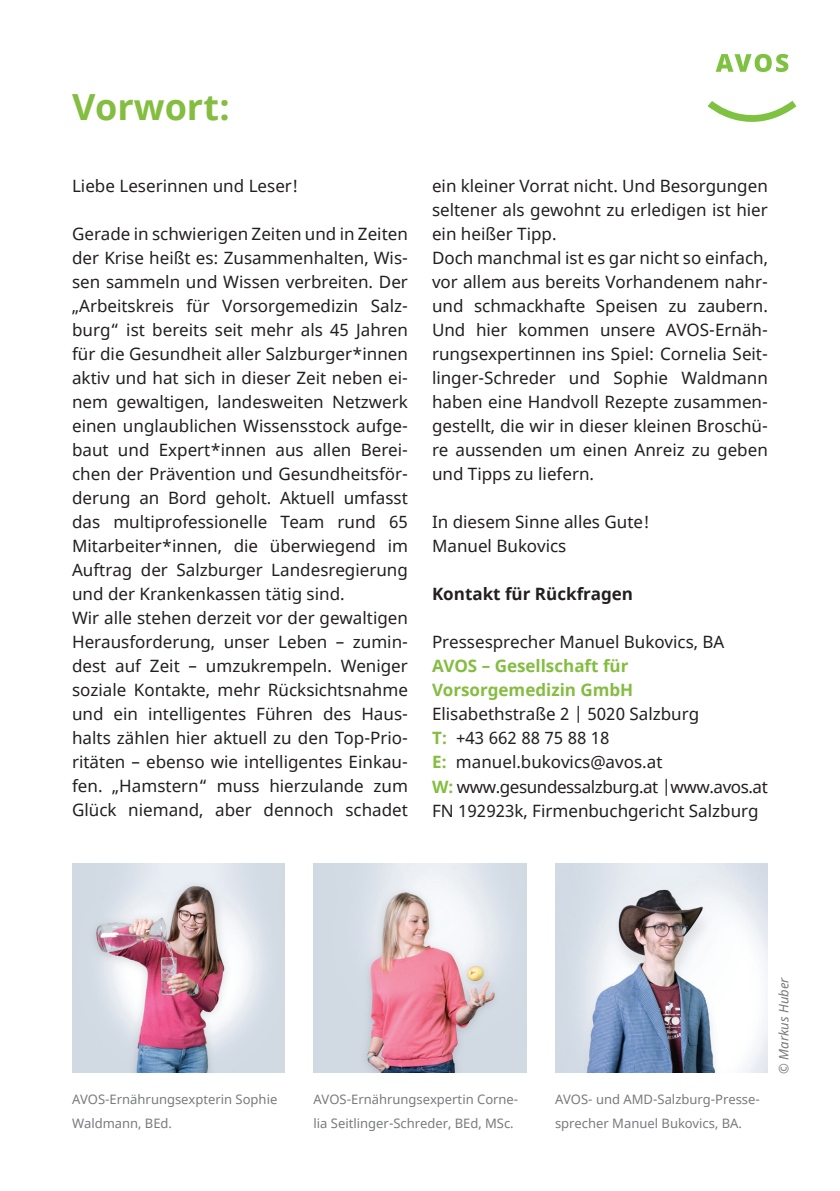
<style>
.page{position:relative;width:840px;height:1191px;background:#fff}
.page>*{position:absolute;margin:0;border:0;box-sizing:border-box;transform-origin:0 0}
.t1{font:700 36px "Noto Sans";color:#84bd40}
.t2{font:17px/24px "Noto Sans";color:#231f20}
.t3{font:700 17px/24px "Noto Sans";color:#84bd40}
.t4{font:700 17px "Noto Sans";color:#231f20}
.t5{font:13px/24px "Noto Sans";color:#787a7d}
.t6{font:italic 13px "Noto Sans";color:#787a7d}
.s1{font-weight:700;color:#84bd40}
.s2{font-style:normal}
</style>
<div class="page">
<svg style="left:715px;top:54px;width:73px;height:18px"></svg>
<svg style="left:707px;top:101px;width:89px;height:21px"></svg>
<img style="left:555px;top:863px;width:212px;height:209px">
<img style="left:72px;top:863px;width:213px;height:209px">
<img style="left:313px;top:863px;width:213px;height:209px">
<h1 class="t1" style="left:72px;top:82px;width:160px">Vorwort:</h1>
<p class="t2" style="left:72px;top:174px;width:228px">Liebe Leserinnen und Leser!</p>
<p class="t2" style="left:72px;top:222px;width:337px">Gerade in schwierigen Zeiten und in Zeiten der Krise heißt es: Zusammenhalten, Wis&shy;sen sammeln und Wissen verbreiten. Der „Arbeitskreis für Vorsorgemedizin Salz&shy;burg“ ist bereits seit mehr als 45 Jahren für die Gesundheit aller Salzburger*innen aktiv und hat sich in dieser Zeit neben ei&shy;nem gewaltigen, landesweiten Netzwerk einen unglaublichen Wissensstock aufge&shy;baut und Expert*innen aus allen Berei&shy;chen der Prävention und Gesundheitsför&shy;derung an Bord geholt. Aktuell umfasst das multiprofessionelle Team rund 65<br>Mitarbeiter*innen, die überwiegend im Auftrag der Salzburger Landesregierung und der Krankenkassen tätig sind.<br>Wir alle stehen derzeit vor der gewaltigen Herausforderung, unser Leben – zumin&shy;dest auf Zeit – umzukrempeln. Weniger soziale Kontakte, mehr Rücksichtsnahme und ein intelligentes Führen des Haus&shy;halts zählen hier aktuell zu den Top-Prio&shy;ritäten – ebenso wie intelligentes Einkau&shy;fen. „Hamstern“ muss hierzulande zum Glück niemand, aber dennoch schadet</p>
<p class="t2" style="left:432px;top:175px;width:337px">ein kleiner Vorrat nicht. Und Besorgungen seltener als gewohnt zu erledigen ist hier ein heißer Tipp.<br>Doch manchmal ist es gar nicht so einfach, vor allem aus bereits Vorhandenem nahr&shy;und schmackhafte Speisen zu zaubern.<br>Und hier kommen unsere AVOS-Ernäh&shy;rungsexpertinnen ins Spiel: Cornelia Seit&shy;linger-Schreder und Sophie Waldmann haben eine Handvoll Rezepte zusammen&shy;gestellt, die wir in dieser kleinen Broschü&shy;re aussenden um einen Anreiz zu geben und Tipps zu liefern.</p>
<p class="t2" style="left:432px;top:511px;width:219px">In diesem Sinne alles Gute!<br>Manuel Bukovics</p>
<p class="t4" style="left:432px;top:582px;width:202px">Kontakt für Rückfragen</p>
<p class="t2" style="left:432px;top:631px;width:294px">Pressesprecher Manuel Bukovics, BA</p>
<p class="t3" style="left:432px;top:654px;width:203px">AVOS – Gesellschaft für<br>Vorsorgemedizin GmbH</p>
<p class="t2" style="left:432px;top:703px;width:337px">Elisabethstraße 2 | 5020 Salzburg<br><span class="s1">T:</span> +43 662 88 75 88 18<br><span class="s1">E:</span> manuel.bukovics@avos.at<br><span class="s1">W:</span> www.gesundessalzburg.at |www.avos.at FN 192923k, Firmenbuchgericht Salzburg</p>
<p class="t5" style="left:72px;top:1088px;width:207px">AVOS-Ernährungsexpterin Sophie<br>Waldmann, BEd.</p>
<p class="t5" style="left:313px;top:1088px;width:206px">AVOS-Ernährungsexpertin Corne&shy;lia Seitlinger-Schreder, BEd, MSc.</p>
<p class="t5" style="left:554px;top:1088px;width:206px">AVOS- und AMD-Salzburg-Presse&shy;sprecher Manuel Bukovics, BA.</p>
<p class="t6" style="left:774px;top:1074px;width:98px;rotate:-90deg"><span class="s2">©</span> Markus Huber</p>
</div>
